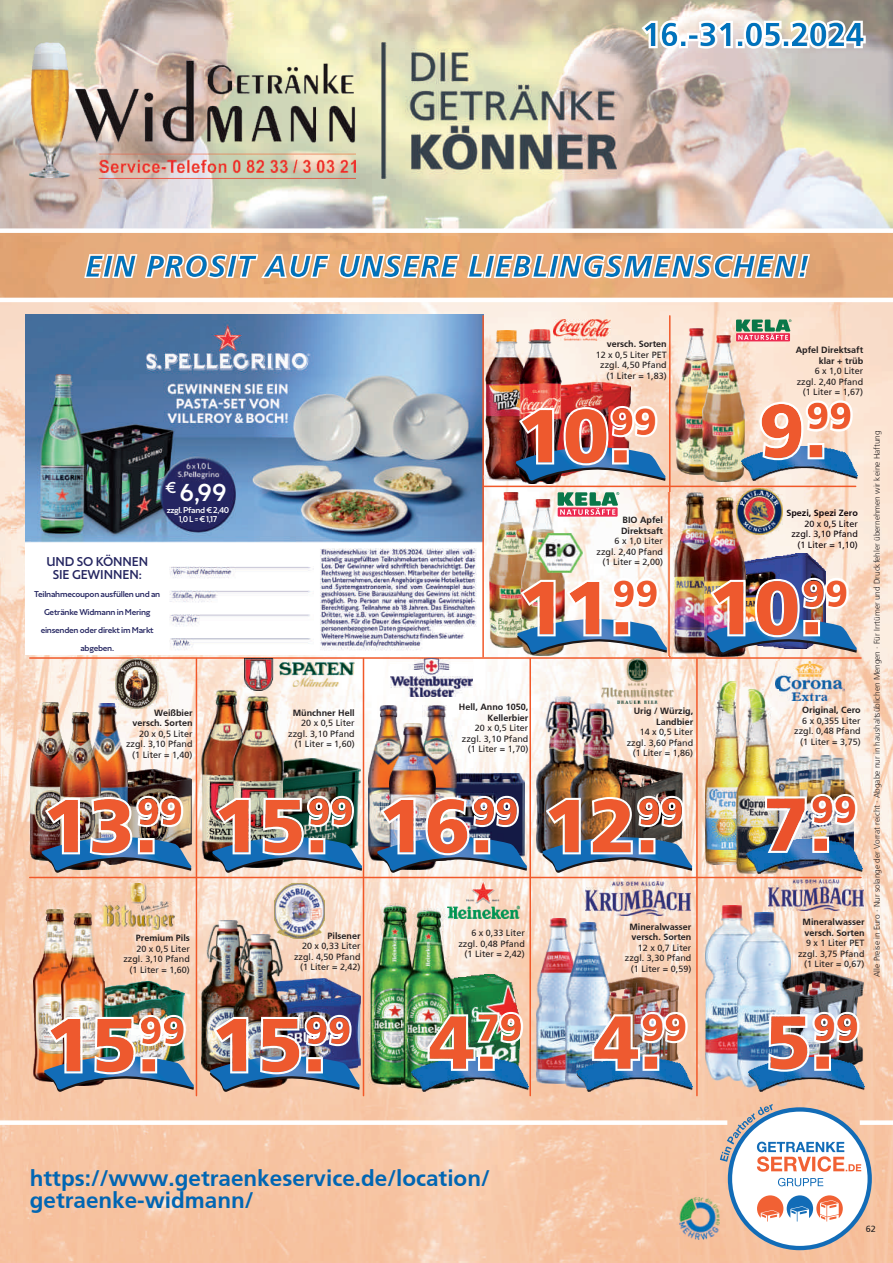
<style>
.page{position:relative;width:893px;height:1263px;background:#fff}
.page>*{position:absolute;margin:0;border:0;box-sizing:border-box;transform-origin:0 0}
.t1{font:75px "Frutiger BL";color:#ee592e}
.t2{font:75px "Frutiger BL";color:#ee5a30}
.t3{font:75px "Frutiger BL";color:#eb522c}
.t4{font:33px "Frutiger B";color:#0072bc}
.t5{font:30px "Frutiger BI";letter-spacing:.05em;color:#0072bc}
.t6{font:700 24.45px "Sanpellegrino Sans";color:#fff}
.t7{font:22.5px/22px "Frutiger B";color:#0166b3}
.t8{font:700 15.75px "Sanpellegrino Sans";color:#fff}
.t9{font:700 12.75px/12.8px "Sanpellegrino Sans";letter-spacing:-.005em;color:#242560;text-align:center}
.t10{font:9px/10.5px "Frutiger R";color:#231f20;text-align:right}
.t11{font:9px/10.5px "Frutiger B";color:#231f20;text-align:right}
.t12{font:9px/10.5px "Frutiger R";color:#11090e;text-align:right}
.t13{font:9px "Frutiger B";color:#11090e}
.t14{font:700 8.55px/18px "Sanpellegrino Sans";letter-spacing:-.03em;color:#242560;text-align:center}
.t15{font:700 8.55px/8.9px "Sanpellegrino Sans";letter-spacing:-.04em;color:#fff;text-align:center}
.t16{font:8.25px "Frutiger L";color:#231f20}
.s1{color:#ee5a30}
.s2{color:#ee5b30}
</style>
<div class="page">
<img style="left:0;top:302px;width:893px;height:961px">
<svg style="left:720px;top:1104px;width:152px;height:146px"></svg>
<img style="left:679px;top:1197px;width:41px;height:42px">
<div style="left:0;top:1120px;width:727px;height:5px;background:#fff"></div>
<div style="left:860px;top:1120px;width:33px;height:5px;background:#fff"></div>
<img style="left:0;top:0;width:893px;height:228px">
<svg style="left:641px;top:20px;width:225px;height:29px"></svg>
<svg style="left:84px;top:254px;width:53px;height:24px"></svg>
<svg style="left:145px;top:254px;width:185px;height:24px;background:#eec29d"></svg>
<svg style="left:339px;top:254px;width:121px;height:24px"></svg>
<svg style="left:467px;top:254px;width:343px;height:24px"></svg>
<img style="left:382px;top:43px;width:235px;height:136px">
<img style="left:30px;top:43px;width:326px;height:135px">
<img style="left:26px;top:315px;width:457px;height:340px">
<hr style="left:30px;top:877px;width:831px;height:1px;background:#f15929">
<hr style="left:30px;top:657px;width:831px;height:2px;background:#f15929">
<hr style="left:483px;top:486px;width:373px;height:1px;background:#f15929">
<hr style="left:196px;top:658px;width:1px;height:438px;background:#f15929">
<hr style="left:363px;top:658px;width:1px;height:438px;background:#f15929">
<hr style="left:529px;top:658px;width:2px;height:438px;background:#f15929">
<hr style="left:696px;top:658px;width:2px;height:438px;background:#f15929">
<hr style="left:669px;top:316px;width:1px;height:341px;background:#f15929">
<hr style="left:482px;top:316px;width:2px;height:341px;background:#f15929">
<img style="left:676px;top:329px;width:41px;height:146px">
<img style="left:703px;top:335px;width:41px;height:146px">
<div style="left:736px;top:333px;width:54px;height:8px;background:#ed2a51"></div>
<svg style="left:736px;top:319px;width:55px;height:21px"></svg>
<img style="left:741px;top:446px;width:117px;height:34px">
<svg style="left:759px;top:400px;width:94px;height:60px"></svg>
<div style="left:558px;top:507px;width:60px;height:10px;background:#ed2a51"></div>
<svg style="left:558px;top:492px;width:61px;height:23px"></svg>
<img style="left:489px;top:492px;width:43px;height:156px">
<img style="left:521px;top:500px;width:44px;height:156px">
<img style="left:536px;top:533px;width:46px;height:39px">
<img style="left:515px;top:578px;width:152px;height:77px">
<img style="left:561px;top:382px;width:69px;height:24px">
<img style="left:483px;top:330px;width:36px;height:152px">
<img style="left:519px;top:330px;width:42px;height:154px">
<img style="left:513px;top:406px;width:153px;height:77px">
<img style="left:553px;top:319px;width:58px;height:21px">
<img style="left:610px;top:977px;width:69px;height:35px">
<img style="left:537px;top:918px;width:44px;height:165px">
<img style="left:566px;top:923px;width:44px;height:164px">
<img style="left:576px;top:1058px;width:117px;height:34px">
<img style="left:592px;top:1012px;width:96px;height:59px">
<img style="left:585px;top:881px;width:106px;height:35px">
<img style="left:790px;top:972px;width:74px;height:86px">
<img style="left:705px;top:905px;width:53px;height:175px">
<img style="left:737px;top:913px;width:53px;height:175px">
<img style="left:748px;top:1058px;width:116px;height:34px">
<img style="left:768px;top:1012px;width:91px;height:60px">
<img style="left:768px;top:879px;width:96px;height:31px">
<img style="left:287px;top:979px;width:74px;height:102px">
<img style="left:274px;top:883px;width:51px;height:56px">
<img style="left:201px;top:920px;width:54px;height:154px">
<img style="left:234px;top:934px;width:53px;height:81px">
<img style="left:207px;top:1015px;width:153px;height:77px">
<img style="left:779px;top:756px;width:75px;height:38px">
<img style="left:776px;top:661px;width:68px;height:40px">
<img style="left:705px;top:681px;width:42px;height:183px">
<img style="left:736px;top:689px;width:43px;height:184px">
<img style="left:746px;top:840px;width:116px;height:34px">
<img style="left:765px;top:794px;width:92px;height:59px">
<img style="left:105px;top:981px;width:79px;height:34px">
<img style="left:101px;top:883px;width:73px;height:46px">
<img style="left:33px;top:909px;width:43px;height:172px">
<img style="left:62px;top:914px;width:43px;height:101px">
<img style="left:42px;top:1015px;width:152px;height:77px">
<img style="left:601px;top:658px;width:72px;height:46px">
<img style="left:623px;top:757px;width:60px;height:39px">
<img style="left:537px;top:697px;width:51px;height:158px">
<img style="left:571px;top:703px;width:52px;height:93px">
<img style="left:540px;top:796px;width:152px;height:77px">
<img style="left:391px;top:658px;width:82px;height:39px">
<img style="left:456px;top:774px;width:68px;height:22px">
<img style="left:369px;top:706px;width:40px;height:154px">
<img style="left:416px;top:706px;width:40px;height:90px">
<img style="left:390px;top:724px;width:45px;height:72px">
<img style="left:375px;top:796px;width:152px;height:77px">
<img style="left:453px;top:974px;width:66px;height:38px">
<img style="left:447px;top:882px;width:72px;height:37px">
<img style="left:369px;top:904px;width:51px;height:182px">
<img style="left:402px;top:909px;width:51px;height:182px">
<img style="left:412px;top:1058px;width:116px;height:34px">
<img style="left:427px;top:1012px;width:96px;height:59px">
<img style="left:745px;top:553px;width:81px;height:25px">
<img style="left:737px;top:489px;width:45px;height:45px">
<img style="left:668px;top:492px;width:54px;height:164px">
<img style="left:705px;top:498px;width:40px;height:158px">
<img style="left:704px;top:578px;width:153px;height:77px">
<img style="left:127px;top:769px;width:64px;height:27px">
<img style="left:30px;top:703px;width:40px;height:157px">
<img style="left:87px;top:703px;width:40px;height:93px">
<img style="left:60px;top:712px;width:40px;height:84px">
<img style="left:115px;top:658px;width:44px;height:51px">
<img style="left:39px;top:796px;width:153px;height:77px">
<img style="left:286px;top:759px;width:74px;height:37px">
<img style="left:201px;top:690px;width:54px;height:171px">
<img style="left:233px;top:696px;width:53px;height:100px">
<img style="left:210px;top:796px;width:152px;height:77px">
<img style="left:245px;top:658px;width:110px;height:32px">
<h2 class="t4" style="left:642px;top:15px;width:223px">16.-31.05.2024</h2>
<h3 class="t5" style="left:85px;top:248px;width:725px">EIN PROSIT AUF UNSERE LIEBLINGSMENSCHEN!</h3>
<h3 class="t8" style="left:166px;top:481px;width:12px">€</h3>
<p class="t15" style="left:167px;top:506px;width:64px">zzgl. Pfand € 2,40<br>1,0 L = € 1,17</p>
<h3 class="t6" style="left:180px;top:483px;width:49px">6,99</h3>
<h3 class="t9" style="left:46px;top:556px;width:103px">UND SO KÖNNEN<br>SIE GEWINNEN:</h3>
<p class="t14" style="left:34px;top:586px;width:128px">Teilnahmecoupon ausfüllen und an<br>Getränke Widmann in Mering einsenden oder direkt im Markt abgeben.</p>
<p class="t11" style="left:133px;top:707px;width:62px">Weißbier versch. Sorten</p>
<p class="t10" style="left:126px;top:728px;width:68px">20 x 0,5 Liter zzgl. 3,10 Pfand (1 Liter = 1,40)</p>
<p class="t11" style="left:293px;top:707px;width:64px">Münchner Hell</p>
<p class="t10" style="left:288px;top:718px;width:68px">20 x 0,5 Liter zzgl. 3,10 Pfand (1 Liter = 1,60)</p>
<p class="t11" style="left:607px;top:339px;width:62px">versch. Sorten</p>
<p class="t10" style="left:596px;top:349px;width:73px">12 x 0,5 Liter PET zzgl. 4,50 Pfand (1 Liter = 1,83)</p>
<h1 class="t1" style="left:517px;top:391px;width:141px">10.<sup>99</sup></h1>
<p class="t11" style="left:621px;top:515px;width:44px;text-align:left">BIO Apfel<br>Direktsaft</p>
<p class="t10" style="left:596px;top:536px;width:68px">6 x 1,0 Liter zzgl. 2,40 Pfand (1 Liter = 2,00)</p>
<h1 class="t1" style="left:519px;top:563px;width:141px">11.<sup>99</sup></h1>
<p class="t11" style="left:459px;top:702px;width:71px">Hell, Anno 1050,<br>Kellerbier</p>
<p class="t10" style="left:462px;top:723px;width:68px">20 x 0,5 Liter zzgl. 3,10 Pfand (1 Liter = 1,70)</p>
<p class="t11" style="left:634px;top:705px;width:61px">Urig / Würzig,<br>Landbier</p>
<p class="t10" style="left:627px;top:726px;width:68px">14 x 0,5 Liter zzgl. 3,60 Pfand (1 Liter = 1,86)</p>
<h1 class="t1" style="left:43px;top:781px;width:642px"><span class="s1">13.</span><sup>99</sup> <span class="s2">15.</span><sup>99</sup> 16.<sup>99</sup> 12.<sup>99</sup></h1>
<p class="t11" style="left:136px;top:933px;width:56px">Premium Pils</p>
<p class="t10" style="left:123px;top:943px;width:68px">20 x 0,5 Liter zzgl. 3,10 Pfand (1 Liter = 1,60)</p>
<p class="t11" style="left:328px;top:930px;width:35px">Pilsener</p>
<p class="t10" style="left:294px;top:941px;width:68px">20 x 0,33 Liter zzgl. 4,50 Pfand (1 Liter = 2,42)</p>
<h1 class="t1" style="left:45px;top:1000px;width:307px">15.<sup>99</sup> 15.<sup>99</sup></h1>
<p class="t10" style="left:458px;top:928px;width:68px">6 x 0,33 Liter zzgl. 0,48 Pfand (1 Liter = 2,42)</p>
<h1 class="t1" style="left:429px;top:997px;width:95px">4.<sup>79</sup></h1>
<p class="t11" style="left:629px;top:921px;width:64px;text-align:left">Mineralwasser versch. Sorten</p>
<p class="t10" style="left:625px;top:942px;width:68px">12 x 0,7 Liter zzgl. 3,30 Pfand (1 Liter = 0,59)</p>
<h1 class="t2" style="left:593px;top:997px;width:95px">4.<sup>99</sup></h1>
<p class="t11" style="left:796px;top:345px;width:69px">Apfel Direktsaft klar + trüb</p>
<p class="t10" style="left:797px;top:366px;width:68px">6 x 1,0 Liter zzgl. 2,40 Pfand (1 Liter = 1,67)</p>
<h1 class="t1" style="left:759px;top:386px;width:95px">9.<sup>99</sup></h1>
<p class="t13" style="left:786px;top:508px;width:73px">Spezi, Spezi Zero</p>
<p class="t12" style="left:791px;top:518px;width:68px">20 x 0,5 Liter zzgl. 3,10 Pfand (1 Liter = 1,10)</p>
<h1 class="t1" style="left:708px;top:563px;width:141px">10.<sup>99</sup></h1>
<p class="t11" style="left:802px;top:705px;width:60px">Original, Cero</p>
<p class="t10" style="left:794px;top:715px;width:68px">6 x 0,355 Liter zzgl. 0,48 Pfand (1 Liter = 3,75)</p>
<h1 class="t3" style="left:763px;top:779px;width:95px">7.<sup>99</sup></h1>
<p class="t11" style="left:802px;top:917px;width:64px;text-align:left">Mineralwasser versch. Sorten</p>
<p class="t10" style="left:798px;top:938px;width:68px">9 x 1 Liter PET zzgl. 3,75 Pfand (1 Liter = 0,67)</p>
<p class="t16" style="left:872px;top:977px;width:548px;rotate:-90deg">Alle Preise in Euro · Nur solange der Vorrat reicht · Abgabe nur in haushaltsüblichen Mengen · Für Irrtümer und Druckfehler übernehmen wir keine Haftung</p>
<h1 class="t2" style="left:765px;top:997px;width:95px">5.<sup>99</sup></h1>
<h3 class="t7" style="left:30px;top:1167px;width:462px">https://www.getraenkeservice.de/location/ getraenke-widmann/</h3>
<p class="t10" style="left:866px;top:1223px;width:12px">62</p>
</div>
